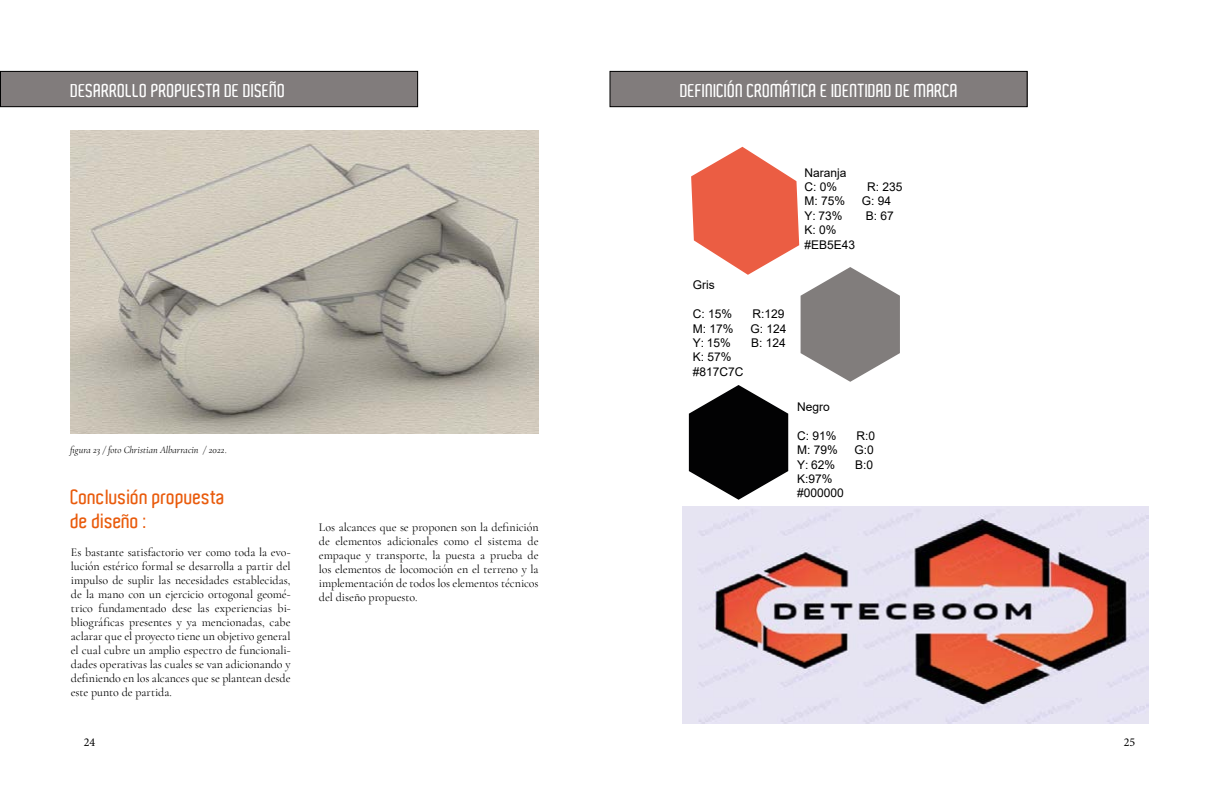
<style>
.page{position:relative;width:1219px;height:794px;background:#fff}
.page>*{position:absolute;margin:0;border:0;box-sizing:border-box;transform-origin:0 0}
.t1{font:600 20px/24px "Aldo";color:#e95b0c}
.t2{font:600 18px "Aldo";color:#fff}
.t3{font:12px/14px "Cormorant Garamond";letter-spacing:-.005em;color:#000;text-align:justify}
.t4{font:12px/14.4px "Arial";color:#000}
.t5{font:12px "Minion Pro";color:#000}
.t6{font:italic 10px "Cormorant Garamond";color:#000}
</style>
<div class="page">
<img style="left:71px;top:130px;width:468px;height:304px">
<div style="left:0;top:71px;width:418px;height:36px;background:#817c7c"></div>
<div style="left:0;top:71px;width:418px;height:36px;border:1px solid #000"></div>
<div style="left:610px;top:71px;width:417px;height:36px;background:#817c7c"></div>
<div style="left:609px;top:71px;width:419px;height:36px;border:1px solid #000"></div>
<svg style="left:689px;top:147px;width:211px;height:353px"></svg>
<img style="left:682px;top:506px;width:466px;height:217px">
<h2 class="t2" style="left:71px;top:80px;width:216px">DESARROLLO PROPUESTA DE DISEÑO</h2>
<p class="t6" style="left:70px;top:444px;width:158px">figura 23 / foto Christian Albarracin / 2022.</p>
<h1 class="t1" style="left:71px;top:485px;width:156px">Conclusión propuesta de diseño :</h1>
<p class="t3" style="left:71px;top:545px;width:221px">Es bastante satisfactorio ver como toda la evo&shy;lución estérico formal se desarrolla a partir del impulso de suplir las necesidades establecidas, de la mano con un ejercicio ortogonal geomé&shy;trico fundamentado dese las experiencias bi&shy;bliográficas presentes y ya mencionadas, cabe aclarar que el proyecto tiene un objetivo general el cual cubre un amplio espectro de funcionali&shy;dades operativas las cuales se van adicionando y definiendo en los alcances que se plantean desde este punto de partida.</p>
<p class="t3" style="left:319px;top:520px;width:221px">Los alcances que se proponen son la definición de elementos adicionales como el sistema de empaque y transporte, la puesta a prueba de los elementos de locomoción en el terreno y la implementación de todos los elementos técnicos del diseño propuesto.</p>
<h2 class="t2" style="left:680px;top:80px;width:280px">DEFINICIÓN CROMÁTICA E IDENTIDAD DE MARCA</h2>
<p class="t4" style="left:804px;top:165px;width:44px">Naranja<br>C: 0%</p>
<p class="t4" style="left:867px;top:179px;width:37px">R: 235</p>
<p class="t4" style="left:804px;top:194px;width:42px">M: 75%</p>
<p class="t4" style="left:862px;top:194px;width:31px">G: 94</p>
<p class="t4" style="left:804px;top:208px;width:40px">Y: 73%</p>
<p class="t4" style="left:866px;top:208px;width:29px">B: 67</p>
<p class="t4" style="left:804px;top:223px;width:52px">K: 0% #EB5E43</p>
<p class="t4" style="left:693px;top:278px;width:23px">Gris</p>
<p class="t4" style="left:693px;top:307px;width:41px">C: 15%</p>
<p class="t4" style="left:752px;top:307px;width:34px">R:129</p>
<p class="t4" style="left:693px;top:321px;width:42px">M: 17%</p>
<p class="t4" style="left:750px;top:321px;width:38px">G: 124</p>
<p class="t4" style="left:693px;top:335px;width:40px">Y: 15%</p>
<p class="t4" style="left:751px;top:335px;width:36px">B: 124</p>
<p class="t4" style="left:693px;top:350px;width:52px">K: 57% #817C7C</p>
<p class="t4" style="left:797px;top:399px;width:34px">Negro</p>
<p class="t4" style="left:797px;top:428px;width:41px">C: 91%</p>
<p class="t4" style="left:856px;top:428px;width:20px">R:0</p>
<p class="t4" style="left:797px;top:442px;width:42px">M: 79%</p>
<p class="t4" style="left:854px;top:442px;width:21px">G:0</p>
<p class="t4" style="left:797px;top:457px;width:40px">Y: 62%</p>
<p class="t4" style="left:855px;top:457px;width:20px">B:0</p>
<p class="t4" style="left:797px;top:471px;width:48px">K:97% #000000</p>
<p class="t5" style="left:84px;top:733px;width:13px">24</p>
<p class="t5" style="left:1124px;top:733px;width:13px">25</p>
</div>
